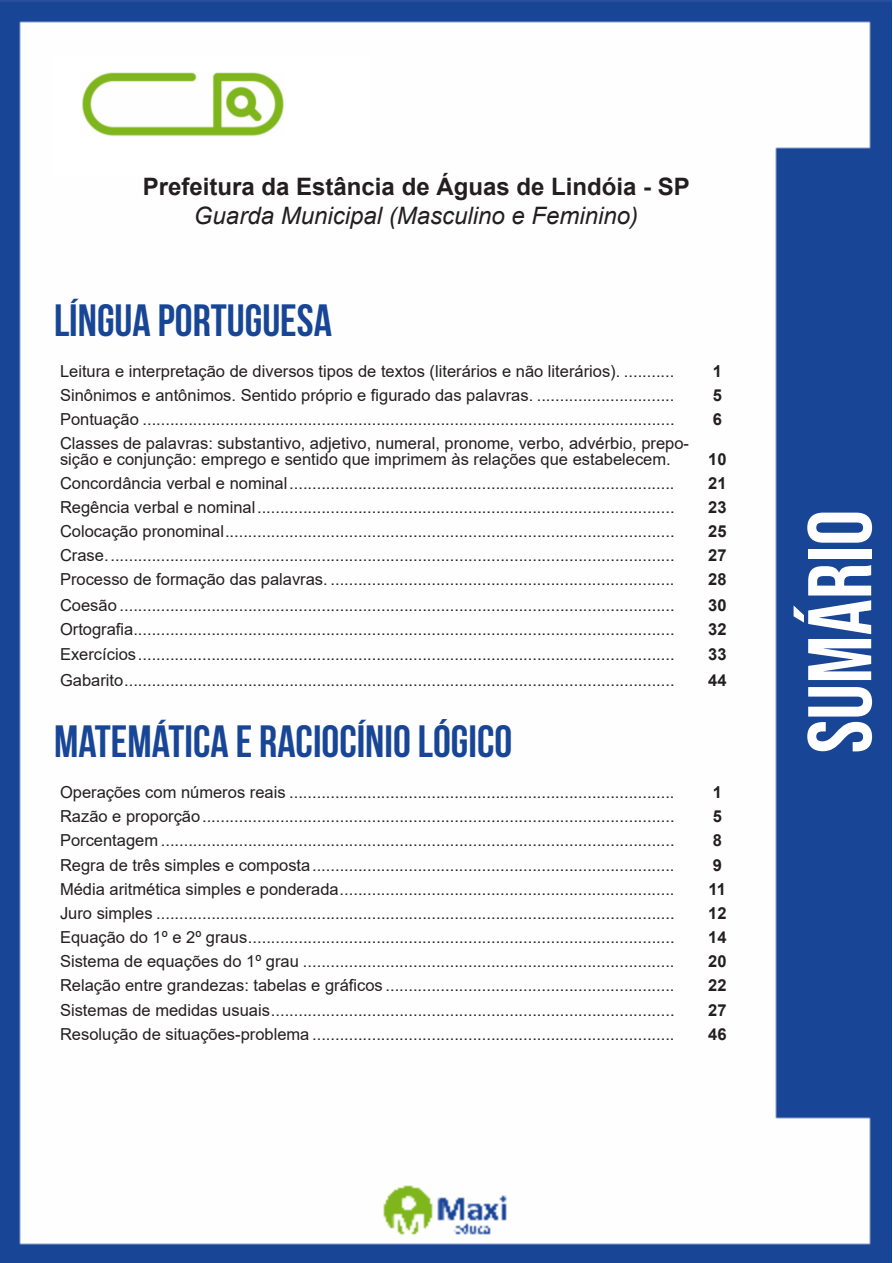
<style>
.page{position:relative;width:893px;height:1263px;background:#fff}
.page>*{position:absolute;margin:0;border:0;box-sizing:border-box;transform-origin:0 0}
.t1{font:90px "Bebas Neue";color:#fff}
.t2{font:700 45px "Bebas Neue";color:#184696}
.t3{font:700 24px "Arial";color:#231f20}
.t4{font:italic 24px "Arial";color:#231f20}
.ALTERNATIVAS{font:16.5px/16.5px "Arial";color:#231f20}
.INDICE{font:700 16.5px "Arial";color:#231f20}
</style>
<div class="page">
<img style="left:0;top:0;width:892px;height:1263px">
<div style="left:53px;top:55px;width:317px;height:121px;background:#fff"></div>
<img style="left:82px;top:72px;width:201px;height:64px">
<p class="t3" style="left:143px;top:170px;width:548px">Prefeitura da Estância de Águas de Lindóia - SP</p>
<p class="t4" style="left:194px;top:200px;width:446px">Guarda Municipal (Masculino e Feminino)</p>
<p class="t2" style="left:54px;top:295px;width:279px">LÍNGUA PORTUGUESA</p>
<p class="ALTERNATIVAS" style="left:60px;top:363px;width:616px">Leitura e interpretação de diversos tipos de textos (literários e não literários). ...........</p>
<p class="INDICE" style="left:713px;top:359px;width:11px">1</p>
<p class="ALTERNATIVAS" style="left:60px;top:387px;width:616px">Sinônimos e antônimos. Sentido próprio e figurado das palavras. ..............................</p>
<p class="INDICE" style="left:713px;top:383px;width:11px">5</p>
<p class="ALTERNATIVAS" style="left:60px;top:411px;width:616px">Pontuação ....................................................................................................................</p>
<p class="INDICE" style="left:713px;top:407px;width:11px">6</p>
<p class="ALTERNATIVAS" style="left:60px;top:435px;width:630px">Classes de palavras: substantivo, adjetivo, numeral, pronome, verbo, advérbio, prepo&shy;sição e conjunção: emprego e sentido que imprimem às relações que estabelecem.</p>
<p class="INDICE" style="left:708px;top:448px;width:20px">10</p>
<p class="ALTERNATIVAS" style="left:60px;top:475px;width:616px">Concordância verbal e nominal....................................................................................</p>
<p class="INDICE" style="left:708px;top:472px;width:20px">21</p>
<p class="ALTERNATIVAS" style="left:60px;top:499px;width:616px">Regência verbal e nominal...........................................................................................</p>
<p class="INDICE" style="left:708px;top:496px;width:20px">23</p>
<p class="ALTERNATIVAS" style="left:60px;top:523px;width:616px">Colocação pronominal..................................................................................................</p>
<p class="INDICE" style="left:708px;top:520px;width:20px">25</p>
<p class="ALTERNATIVAS" style="left:60px;top:547px;width:616px">Crase............................................................................................................................</p>
<p class="INDICE" style="left:708px;top:544px;width:20px">27</p>
<p class="ALTERNATIVAS" style="left:60px;top:571px;width:616px">Processo de formação das palavras. ...........................................................................</p>
<p class="INDICE" style="left:708px;top:568px;width:20px">28</p>
<p class="ALTERNATIVAS" style="left:60px;top:597px;width:616px">Coesão .........................................................................................................................</p>
<p class="INDICE" style="left:708px;top:594px;width:20px">30</p>
<p class="ALTERNATIVAS" style="left:60px;top:621px;width:616px">Ortografia......................................................................................................................</p>
<p class="INDICE" style="left:708px;top:618px;width:20px">32</p>
<p class="ALTERNATIVAS" style="left:60px;top:646px;width:616px">Exercícios.....................................................................................................................</p>
<p class="INDICE" style="left:708px;top:642px;width:20px">33</p>
<p class="ALTERNATIVAS" style="left:60px;top:672px;width:616px">Gabarito........................................................................................................................</p>
<p class="INDICE" style="left:708px;top:669px;width:20px">44</p>
<p class="t2" style="left:54px;top:717px;width:460px">MATEMÁTICA E RACIOCÍNIO LÓGICO</p>
<p class="ALTERNATIVAS" style="left:60px;top:784px;width:616px">Operações com números reais ....................................................................................</p>
<p class="INDICE" style="left:713px;top:781px;width:11px">1</p>
<p class="ALTERNATIVAS" style="left:60px;top:808px;width:616px">Razão e proporção.......................................................................................................</p>
<p class="INDICE" style="left:713px;top:805px;width:11px">5</p>
<p class="ALTERNATIVAS" style="left:60px;top:832px;width:616px">Porcentagem ................................................................................................................</p>
<p class="INDICE" style="left:713px;top:829px;width:11px">8</p>
<p class="ALTERNATIVAS" style="left:60px;top:856px;width:616px">Regra de três simples e composta...............................................................................</p>
<p class="INDICE" style="left:713px;top:853px;width:11px">9</p>
<p class="ALTERNATIVAS" style="left:60px;top:880px;width:616px">Média aritmética simples e ponderada.........................................................................</p>
<p class="INDICE" style="left:709px;top:877px;width:19px">11</p>
<p class="ALTERNATIVAS" style="left:60px;top:904px;width:616px">Juro simples .................................................................................................................</p>
<p class="INDICE" style="left:708px;top:901px;width:20px">12</p>
<p class="ALTERNATIVAS" style="left:60px;top:928px;width:616px">Equação do 1º e 2º graus.............................................................................................</p>
<p class="INDICE" style="left:708px;top:925px;width:20px">14</p>
<p class="ALTERNATIVAS" style="left:60px;top:952px;width:616px">Sistema de equações do 1º grau .................................................................................</p>
<p class="INDICE" style="left:708px;top:949px;width:20px">20</p>
<p class="ALTERNATIVAS" style="left:60px;top:976px;width:616px">Relação entre grandezas: tabelas e gráficos ...............................................................</p>
<p class="INDICE" style="left:708px;top:973px;width:20px">22</p>
<p class="ALTERNATIVAS" style="left:60px;top:1002px;width:616px">Sistemas de medidas usuais........................................................................................</p>
<p class="INDICE" style="left:708px;top:999px;width:20px">27</p>
<p class="ALTERNATIVAS" style="left:60px;top:1026px;width:616px">Resolução de situações-problema ...............................................................................</p>
<p class="INDICE" style="left:708px;top:1023px;width:20px">46</p>
<h1 class="t1" style="left:789px;top:753px;width:245px;rotate:-90deg">sumário</h1>
</div>
